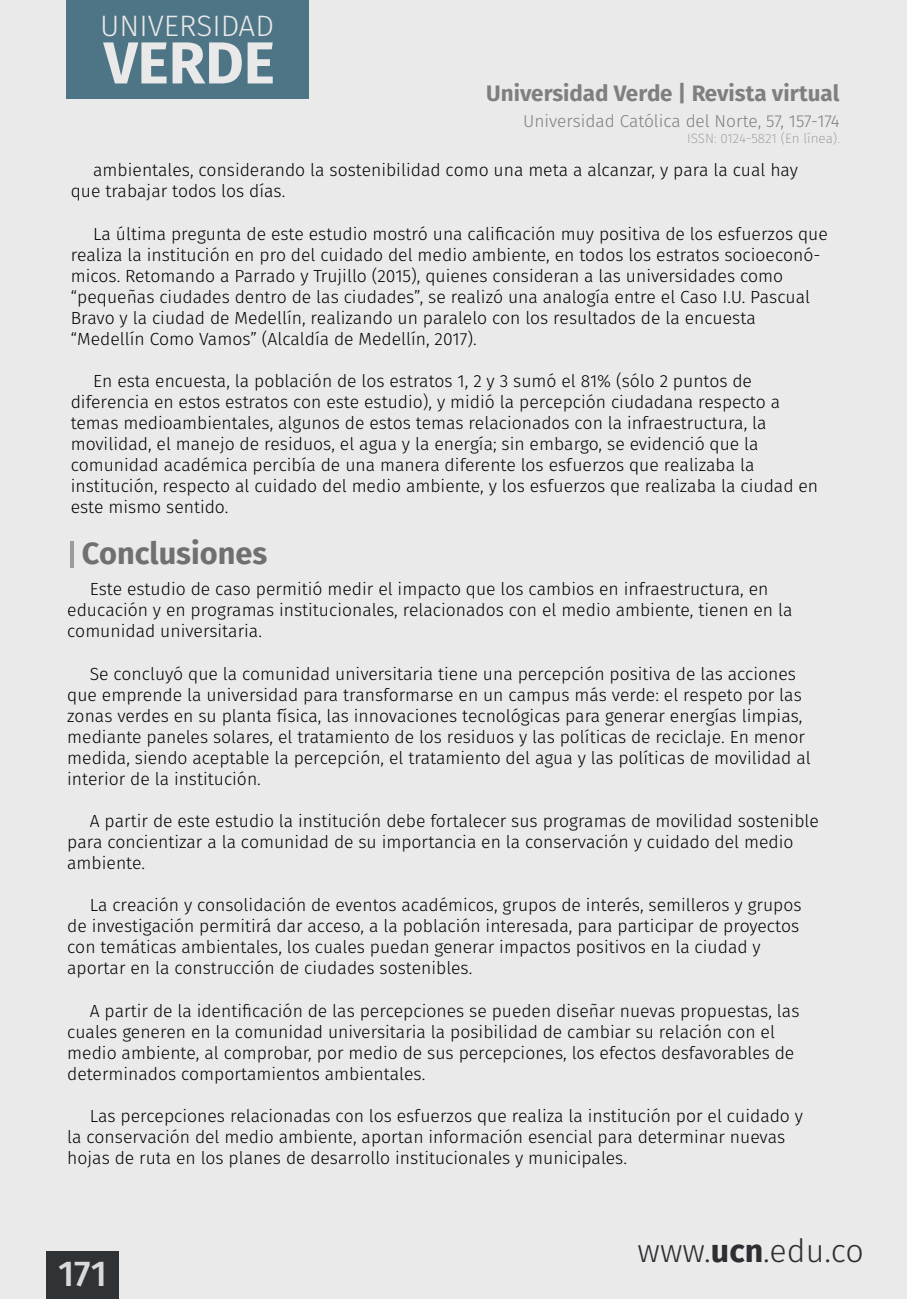
<style>
.page{position:relative;width:907px;height:1299px;background:#eaeaea}
.page>*{position:absolute;margin:0;border:0;box-sizing:border-box;transform-origin:0 0}
.t1{font:700 59.18px "Fira Sans";color:#e9e9e9}
.t2{font:500 36px "Fira Sans";color:#dadada}
.t3{font:300 32.18px "Fira Sans";color:#2d2e32}
.t4{font:700 30.82px "Fira Sans";color:#707070}
.t5{font:300 29.47px "Fira Sans";color:#e9e9e9}
.t6{font:700 22.28px "Fira Sans";color:#7f7f7f}
.t7{font:300 17.55px/21.2px "Fira Sans";color:#000}
.t8{font:300 17.32px "Fira Sans";color:#7f7f7f}
.t9{font:200 13.5px "Fira Sans";color:#7f7f7f}
.s1{font-weight:700}
</style>
<div class="page">
<div style="left:66px;top:0;width:243px;height:98px;background:#4c7384"></div>
<div style="left:46px;top:1251px;width:72px;height:47px;background:#2f3336"></div>
<hr style="left:71px;top:541px;width:3px;height:26px;background:#989c9d">
<h3 class="t5" style="left:100px;top:5px;width:175px">UNIVERSIDAD</h3>
<h1 class="t1" style="left:104px;top:21px;width:172px">VERDE</h1>
<p class="t6" style="left:486px;top:78px;width:355px">Universidad Verde | Revista virtual</p>
<p class="t8" style="left:523px;top:108px;width:318px">Universidad Católica del Norte, 57, 157-174</p>
<p class="t9" style="left:687px;top:129px;width:154px">ISSN: 0124-5821 (En línea).</p>
<p class="t7" style="left:71px;top:160px;width:729px;text-indent:22px">ambientales, considerando la sostenibilidad como una meta a alcanzar, y para la cual hay que trabajar todos los días.</p>
<p class="t7" style="left:71px;top:223px;width:758px;text-indent:22px">La última pregunta de este estudio mostró una calificación muy positiva de los esfuerzos que realiza la institución en pro del cuidado del medio ambiente, en todos los estratos socioeconó&shy;micos. Retomando a Parrado y Trujillo (2015), quienes consideran a las universidades como “pequeñas ciudades dentro de las ciudades”, se realizó una analogía entre el Caso I.U. Pascual Bravo y la ciudad de Medellín, realizando un paralelo con los resultados de la encuesta “Medellín Como Vamos” (Alcaldía de Medellín, 2017).</p>
<p class="t7" style="left:71px;top:370px;width:749px;text-indent:22px">En esta encuesta, la población de los estratos 1, 2 y 3 sumó el 81% (sólo 2 puntos de diferencia en estos estratos con este estudio), y midió la percepción ciudadana respecto a temas medioambientales, algunos de estos temas relacionados con la infraestructura, la movilidad, el manejo de residuos, el agua y la energía; sin embargo, se evidenció que la comunidad académica percibía de una manera diferente los esfuerzos que realizaba la institución, respecto al cuidado del medio ambiente, y los esfuerzos que realizaba la ciudad en este mismo sentido.</p>
<h3 class="t4" style="left:82px;top:532px;width:187px">Conclusiones</h3>
<p class="t7" style="left:67px;top:578px;width:726px;text-indent:22px">Este estudio de caso permitió medir el impacto que los cambios en infraestructura, en educación y en programas institucionales, relacionados con el medio ambiente, tienen en la comunidad universitaria.</p>
<p class="t7" style="left:67px;top:663px;width:745px;text-indent:22px">Se concluyó que la comunidad universitaria tiene una percepción positiva de las acciones que emprende la universidad para transformarse en un campus más verde: el respeto por las zonas verdes en su planta física, las innovaciones tecnológicas para generar energías limpias, mediante paneles solares, el tratamiento de los residuos y las políticas de reciclaje. En menor medida, siendo aceptable la percepción, el tratamiento del agua y las políticas de movilidad al interior de la institución.</p>
<p class="t7" style="left:67px;top:810px;width:753px;text-indent:22px">A partir de este estudio la institución debe fortalecer sus programas de movilidad sostenible para concientizar a la comunidad de su importancia en la conservación y cuidado del medio ambiente.</p>
<p class="t7" style="left:67px;top:894px;width:736px;text-indent:22px">La creación y consolidación de eventos académicos, grupos de interés, semilleros y grupos de investigación permitirá dar acceso, a la población interesada, para participar de proyectos con temáticas ambientales, los cuales puedan generar impactos positivos en la ciudad y aportar en la construcción de ciudades sostenibles.</p>
<p class="t7" style="left:67px;top:1000px;width:733px;text-indent:22px">A partir de la identificación de las percepciones se pueden diseñar nuevas propuestas, las cuales generen en la comunidad universitaria la posibilidad de cambiar su relación con el medio ambiente, al comprobar, por medio de sus percepciones, los efectos desfavorables de determinados comportamientos ambientales.</p>
<p class="t7" style="left:67px;top:1105px;width:737px;text-indent:22px">Las percepciones relacionadas con los esfuerzos que realiza la institución por el cuidado y la conservación del medio ambiente, aportan información esencial para determinar nuevas hojas de ruta en los planes de desarrollo institucionales y municipales.</p>
<h2 class="t2" style="left:58px;top:1248px;width:50px">171</h2>
<h3 class="t3" style="left:637px;top:1228px;width:228px">www.<span class="s1">ucn</span>.edu.co</h3>
</div>
